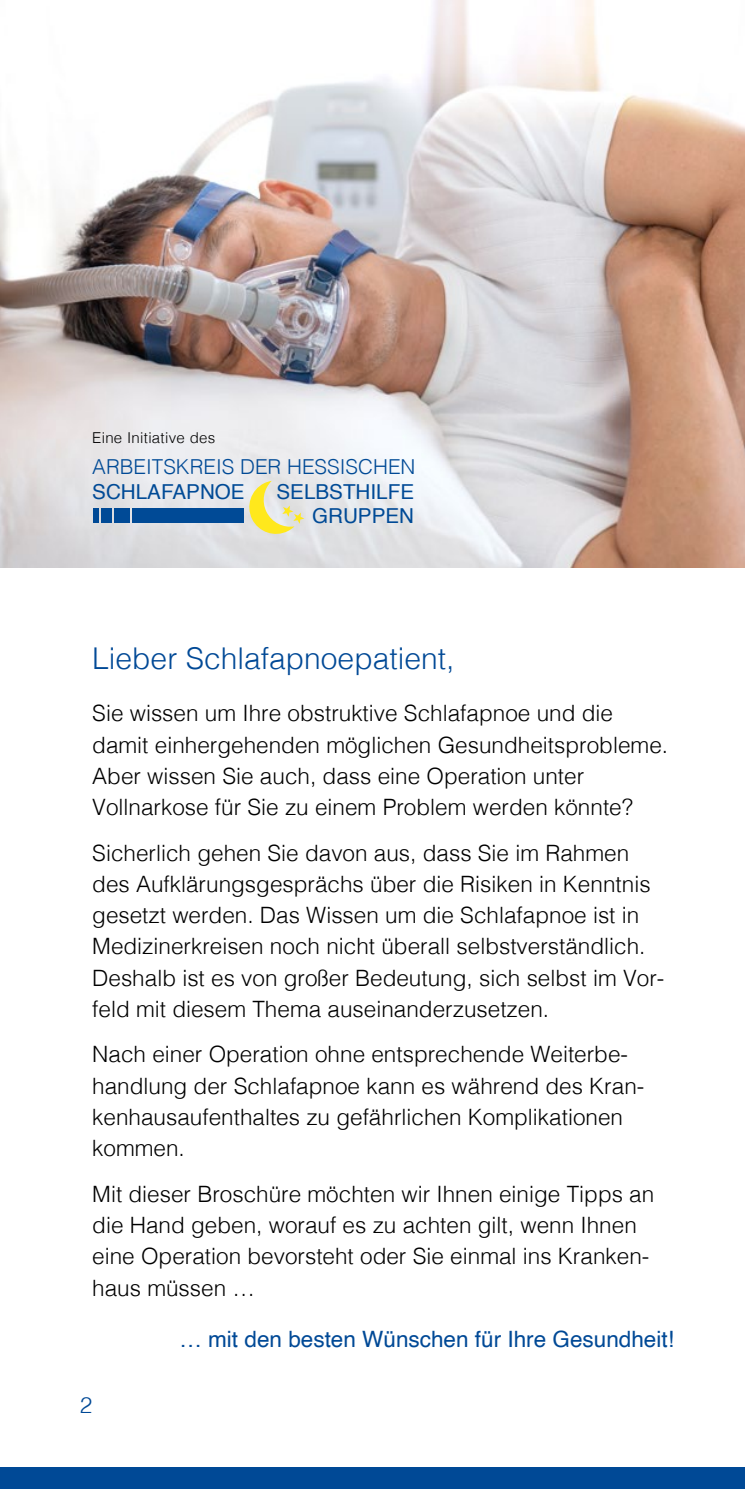
<style>
.page{position:relative;width:745px;height:1489px;background:#fff}
.page>*{position:absolute;margin:0;border:0;box-sizing:border-box;transform-origin:0 0}
.t1{font:300 30px "Helvetica";color:#004996}
.t2{font:300 22.5px/31.2px "Helvetica";color:#000}
.t3{font:22.5px "Helvetica";color:#004996}
.t4{font:300 22.5px "Helvetica";color:#004996}
.t5{font:20.5px/24.8px "Helvetica";color:#004a96;text-align:right}
.t6{font:300 20.5px "Helvetica";color:#004a96}
.t7{font:300 15px "Helvetica";letter-spacing:.02em;color:#000}
</style>
<div class="page">
<img style="left:0;top:0;width:744px;height:567px">
<div style="left:0;top:1467px;width:744px;height:21px;background:#004996"></div>
<div style="left:132px;top:508px;width:111px;height:15px;background:#004a96"></div>
<div style="left:93px;top:508px;width:5px;height:15px;background:#004a96"></div>
<div style="left:101px;top:508px;width:10px;height:15px;background:#004a96"></div>
<div style="left:114px;top:508px;width:16px;height:15px;background:#004a96"></div>
<svg style="left:245px;top:481px;width:59px;height:56px;background:#eae4ac"></svg>
<p class="t7" style="left:92px;top:424px;width:124px">Eine Initiative des</p>
<p class="t6" style="left:92px;top:449px;width:324px">ARBEITSKREIS DER HESSISCHEN</p>
<p class="t5" style="left:92px;top:480px;width:154px">SCHLAFAPNOE</p>
<p class="t5" style="left:276px;top:480px;width:139px">SELBSTHILFE<br>GRUPPEN</p>
<h1 class="t1" style="left:92px;top:632px;width:363px">Lieber Schlafapnoepatient,</h1>
<p class="t2" style="left:92px;top:696px;width:577px">Sie wissen um Ihre obstruktive Schlafapnoe und die damit einhergehenden möglichen Gesundheitsprobleme.<br>Aber wissen Sie auch, dass eine Operation unter Vollnarkose für Sie zu einem Problem werden könnte?</p>
<p class="t2" style="left:92px;top:835px;width:573px">Sicherlich gehen Sie davon aus, dass Sie im Rahmen des Aufklärungsgesprächs über die Risiken in Kenntnis gesetzt werden. Das Wissen um die Schlafapnoe ist in Medizinerkreisen noch nicht überall selbstverständlich.<br>Deshalb ist es von großer Bedeutung, sich selbst im Vor&shy;feld mit diesem Thema auseinanderzusetzen.</p>
<p class="t2" style="left:92px;top:1037px;width:553px">Nach einer Operation ohne entsprechende Weiterbe&shy;handlung der Schlafapnoe kann es während des Kran&shy;kenhausaufenthaltes zu gefährlichen Komplikationen kommen.</p>
<p class="t2" style="left:92px;top:1176px;width:563px">Mit dieser Broschüre möchten wir Ihnen einige Tipps an die Hand geben, worauf es zu achten gilt, wenn Ihnen eine Operation bevorsteht oder Sie einmal ins Kranken&shy;haus müssen …</p>
<p class="t3" style="left:179px;top:1321px;width:495px">… mit den besten Wünschen für Ihre Gesundheit!</p>
<p class="t4" style="left:80px;top:1385px;width:14px">2</p>
</div>
